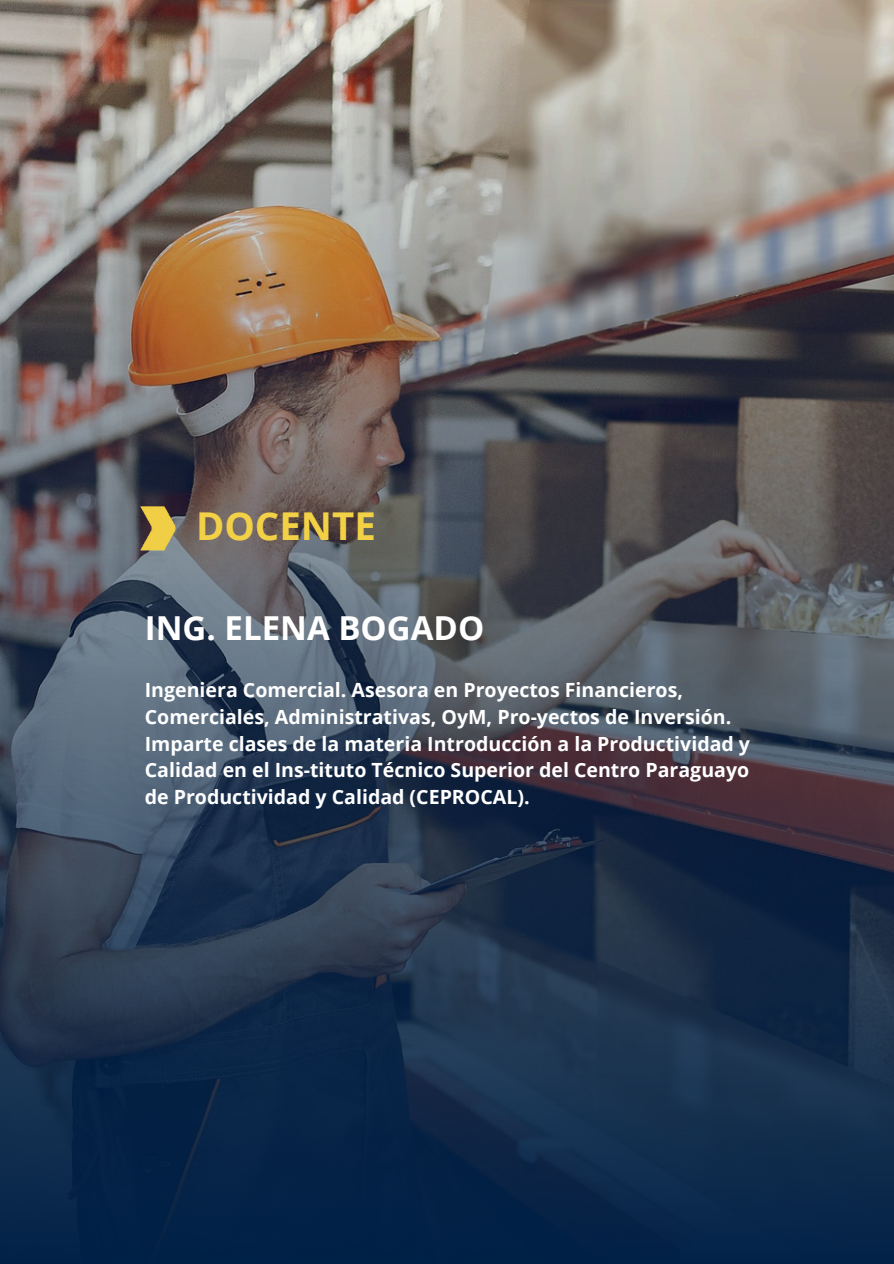
<style>
.page{position:relative;width:894px;height:1264px;background:#fff}
.page>*{position:absolute;margin:0;border:0;box-sizing:border-box;transform-origin:0 0}
.t1{font:700 38.4px "Open Sans";color:#f3d146}
.t2{font:700 33px "Open Sans";color:#fff}
.t3{font:700 19.5px/26.7px "Open Sans";color:#fff}
</style>
<div class="page">
<img style="left:0;top:0;width:893px;height:1263px">
<img style="left:122px;top:503px;width:56px;height:51px">
<h1 class="t1" style="left:196px;top:499px;width:181px">DOCENTE</h1>
<h2 class="t2" style="left:145px;top:604px;width:341px">ING. ELENA BOGADO</h2>
<p class="t3" style="left:145px;top:676px;width:606px">Ingeniera Comercial. Asesora en Proyectos Financieros, Comerciales, Administrativas, OyM, Pro-yectos de Inversión.<br>Imparte clases de la materia Introducción a la Productividad y Calidad en el Ins-tituto Técnico Superior del Centro Paraguayo de Productividad y Calidad (CEPROCAL).</p>
</div>
